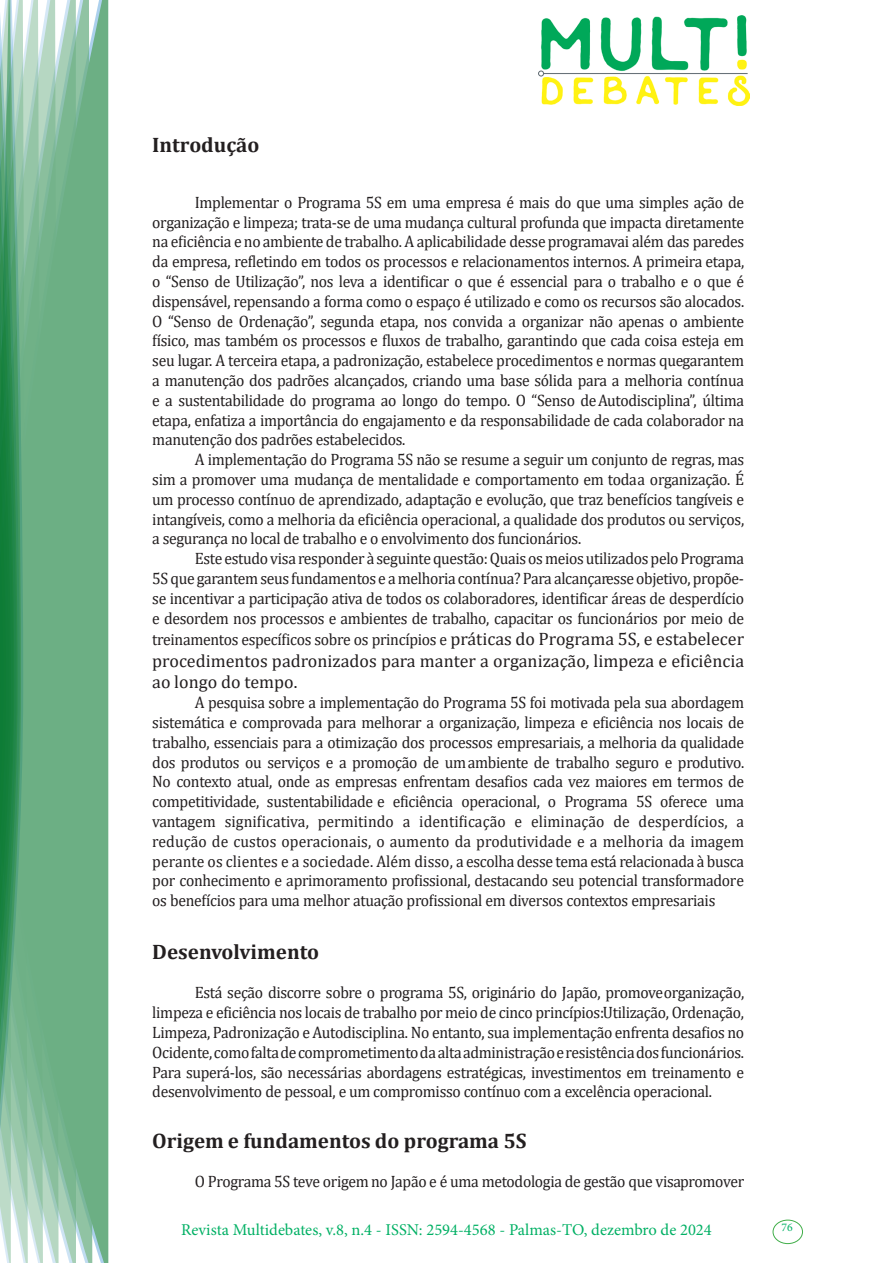
<style>
.page{position:relative;width:893px;height:1263px;background:#fff}
.page>*{position:absolute;margin:0;border:0;box-sizing:border-box;transform-origin:0 0}
.Titulo_2{font:700 21px "Cambria";color:#231f20}
.texto{font:18px/21.6px "Cambria";color:#231f20}
.texto-2{font:16.5px/19.8px "Cambria";letter-spacing:-.02em;color:#231f20;text-align:justify;scale:.95 1}
.t1{font:16.5px "Minion Pro";color:#00b064}
.t2{font:11.7px "Minion Pro";color:#00b064}
.s1{font-size:18px}
</style>
<div class="page">
<div style="left:95px;top:0;width:14px;height:1263px;background:#6caf84"></div>
<svg style="left:79px;top:0;width:16px;height:1263px;background:#71b289"></svg>
<svg style="left:62px;top:0;width:17px;height:1263px;background:#75b48c"></svg>
<svg style="left:45px;top:0;width:17px;height:1263px;background:#7cb792"></svg>
<svg style="left:30px;top:0;width:15px;height:1263px;background:#80ba96"></svg>
<svg style="left:0;top:0;width:30px;height:1263px;background:#61a97f"></svg>
<div style="left:772px;top:1219px;width:31px;height:25px;border:1px solid #40ae49;border-radius:50%"></div>
<img style="left:538px;top:16px;width:211px;height:90px">
<p class="Titulo_2" style="left:152px;top:130px;width:109px">Introdução</p>
<p class="texto-2" style="left:152px;top:192px;width:625px;text-indent:43px">Implementar o Programa 5S em uma empresa é mais do que uma simples ação de organização e limpeza; trata-se de uma mudança cultural profunda que impacta diretamente na eficiência e no ambiente de trabalho. A aplicabilidade desse programa vai além das paredes da empresa, refletindo em todos os processos e relacionamentos internos. A primeira etapa, o “Senso de Utilização”, nos leva a identificar o que é essencial para o trabalho e o que é dispensável, repensando a forma como o espaço é utilizado e como os recursos são alocados.<br>O “Senso de Ordenação”, segunda etapa, nos convida a organizar não apenas o ambiente físico, mas também os processos e fluxos de trabalho, garantindo que cada coisa esteja em seu lugar. A terceira etapa, a padronização, estabelece procedimentos e normas que garantem a manutenção dos padrões alcançados, criando uma base sólida para a melhoria contínua e a sustentabilidade do programa ao longo do tempo. O “Senso de Autodisciplina”, última etapa, enfatiza a importância do engajamento e da responsabilidade de cada colaborador na manutenção dos padrões estabelecidos.</p>
<p class="texto-2" style="left:152px;top:449px;width:625px;text-indent:43px">A implementação do Programa 5S não se resume a seguir um conjunto de regras, mas sim a promover uma mudança de mentalidade e comportamento em toda a organização. É um processo contínuo de aprendizado, adaptação e evolução, que traz benefícios tangíveis e intangíveis, como a melhoria da eficiência operacional, a qualidade dos produtos ou serviços, a segurança no local de trabalho e o envolvimento dos funcionários.</p>
<p class="texto-2" style="left:152px;top:548px;width:625px;text-indent:43px">Este estudo visa responder à seguinte questão: Quais os meios utilizados pelo Programa 5S que garantem seus fundamentos e a melhoria contínua? Para alcançar esse objetivo, propõe&shy;se incentivar a participação ativa de todos os colaboradores, identificar áreas de desperdício e desordem nos processos e ambientes de trabalho, capacitar os funcionários por meio de</p>
<p class="texto-2" style="left:152px;top:629px;width:624px">treinamentos específicos sobre os princípios e <span class="s1">práticas do Programa 5S, e estabelecer</span></p>
<p class="texto" style="left:152px;top:650px;width:593px">procedimentos padronizados para manter a organização, limpeza e eficiência ao longo do tempo.</p>
<p class="texto-2" style="left:152px;top:692px;width:625px;text-indent:43px">A pesquisa sobre a implementação do Programa 5S foi motivada pela sua abordagem sistemática e comprovada para melhorar a organização, limpeza e eficiência nos locais de trabalho, essenciais para a otimização dos processos empresariais, a melhoria da qualidade dos produtos ou serviços e a promoção de um ambiente de trabalho seguro e produtivo.<br>No contexto atual, onde as empresas enfrentam desafios cada vez maiores em termos de competitividade, sustentabilidade e eficiência operacional, o Programa 5S oferece uma vantagem significativa, permitindo a identificação e eliminação de desperdícios, a redução de custos operacionais, o aumento da produtividade e a melhoria da imagem perante os clientes e a sociedade. Além disso, a escolha desse tema está relacionada à busca por conhecimento e aprimoramento profissional, destacando seu potencial transformador e os benefícios para uma melhor atuação profissional em diversos contextos empresariais</p>
<p class="Titulo_2" style="left:152px;top:937px;width:168px">Desenvolvimento</p>
<p class="texto-2" style="left:152px;top:983px;width:625px;text-indent:43px">Está seção discorre sobre o programa 5S, originário do Japão, promove organização, limpeza e eficiência nos locais de trabalho por meio de cinco princípios: Utilização, Ordenação, Limpeza, Padronização e Autodisciplina. No entanto, sua implementação enfrenta desafios no Ocidente, como falta de comprometimento da alta administração e resistência dos funcionários.<br>Para superá-los, são necessárias abordagens estratégicas, investimentos em treinamento e desenvolvimento de pessoal, e um compromisso contínuo com a excelência operacional.</p>
<p class="Titulo_2" style="left:152px;top:1126px;width:376px">Origem e fundamentos do programa 5S</p>
<p class="texto-2" style="left:195px;top:1172px;width:580px">O Programa 5S teve origem no Japão e é uma metodologia de gestão que visa promover</p>
<p class="t1" style="left:181px;top:1218px;width:532px">Revista Multidebates, v.8, n.4 - ISSN: 2594-4568 - Palmas-TO, dezembro de 2024</p>
<p class="t2" style="left:781px;top:1219px;width:13px">76</p>
</div>
